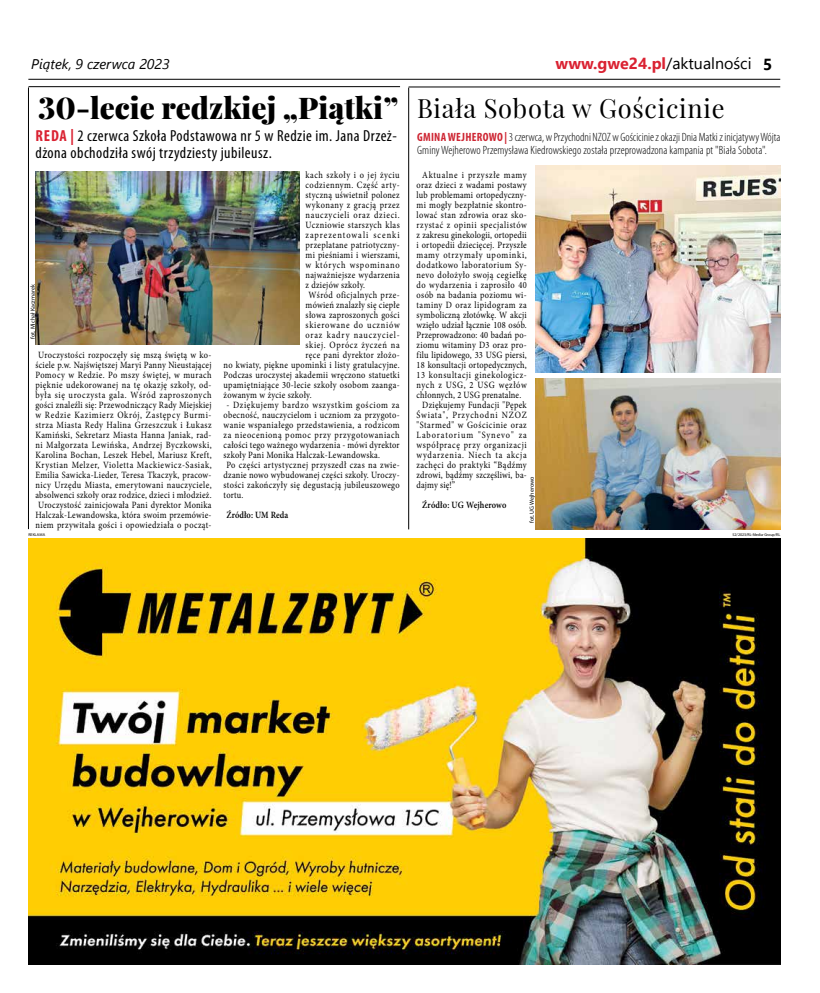
<style>
.page{position:relative;width:820px;height:993px;background:#fff}
.page>*{position:absolute;margin:0;border:0;box-sizing:border-box;transform-origin:0 0}
.t1{font:900 30px "Playfair Display";color:#000}
.t2{font:26px "Playfair Display";letter-spacing:.03em;color:#000}
.t3{font:condensed 16px/17px "Myriad Pro";letter-spacing:.03em;color:#000}
.t4{font:700 16px "Segoe UI";color:#da2232}
.t5{font:italic 14px "Segoe UI";color:#000}
.t6{font:300 condensed 12px/13px "Myriad Pro";letter-spacing:.005em;color:#000}
.t7{font:9.6px/10px "Minion Pro";letter-spacing:.04em;color:#000;text-align:justify;scale:.87 1}
.t8{font:9.6px "Minion Pro";letter-spacing:.02em;color:#000;scale:.87 1}
.t9{font:9.6px "Minion Pro";letter-spacing:.015em;color:#000;scale:.87 1}
.t10{font:9.6px "Minion Pro";letter-spacing:.065em;color:#000;scale:.87 1}
.t11{font:9.6px "Minion Pro";letter-spacing:.085em;color:#000;scale:.87 1}
.t12{font:9.6px "Minion Pro";letter-spacing:.08em;color:#000;scale:.87 1}
.t13{font:9.6px "Minion Pro";letter-spacing:.07em;color:#000;scale:.87 1}
.t14{font:9.6px "Minion Pro";letter-spacing:.075em;color:#000;scale:.87 1}
.t15{font:600 9.6px "Minion Pro";letter-spacing:.015em;color:#000;scale:.87 1}
.t16{font:9.6px "Minion Pro";letter-spacing:.09em;color:#000;scale:.87 1}
.t17{font:9.6px "Minion Pro";letter-spacing:.105em;color:#000;scale:.87 1}
.t18{font:9.6px "Minion Pro";letter-spacing:.12em;color:#000;scale:.87 1}
.t19{font:9.6px "Minion Pro";letter-spacing:.095em;color:#000;scale:.87 1}
.t20{font:6px "Myriad Pro";color:#000}
.t21{font:4px "Myriad Pro";color:#000}
.t22{font:4px "Myriad Pro";letter-spacing:.02em;color:#000}
.s1{font-weight:400;color:#000}
.s2{color:#000}
.s3{font-weight:700;color:#da2232}
.s4{font-weight:700;color:#ce2633}
</style>
<div class="page">
<hr style="left:28px;top:79px;width:752px;height:1px;background:#000">
<img style="left:28px;top:538px;width:752px;height:426px">
<hr style="left:408px;top:87px;width:372px;height:1px;background:#000">
<hr style="left:408px;top:88px;width:1px;height:441px;background:#000">
<img style="left:535px;top:166px;width:245px;height:206px">
<img style="left:535px;top:378px;width:245px;height:151px">
<hr style="left:28px;top:86px;width:372px;height:1px;background:#000">
<hr style="left:28px;top:87px;width:1px;height:442px;background:#000">
<img style="left:35px;top:171px;width:264px;height:173px">
<h3 class="t5" style="left:31px;top:51px;width:140px">Piątek, 9 czerwca 2023</h3>
<h3 class="t4" style="left:555px;top:49px;width:218px">www.gwe24.pl<span class="s1">/aktualności</span> <span class="s2">5</span></h3>
<h1 class="t1" style="left:38px;top:88px;width:361px">30-lecie redzkiej „Piątki”</h1>
<h3 class="t3" style="left:35px;top:127px;width:363px"><span class="s3">REDA |</span> 2 czerwca Szkoła Podstawowa nr 5 w Redzie im. Jana Drzeż&shy;dżona obchodziła swój trzydziesty jubileusz.</h3>
<p class="t20" style="left:29px;top:339px;width:56px;rotate:-90deg">fot. Michał Kaczmarek</p>
<p class="t7" style="left:35px;top:350px;width:204px">Uroczystości rozpoczęły się mszą świętą w ko&shy;ściele p.w. Najświętszej Maryi Panny Nieustającej Pomocy w Redzie. Po mszy świętej, w murach pięknie udekorowanej na tę okazję szkoły, od&shy;była się uroczysta gala. Wśród zaproszonych gości znaleźli się: Przewodniczący Rady Miejskiej w Redzie Kazimierz Okrój, Zastępcy Burmi&shy;strza Miasta Redy Halina Grzeszczuk i Łukasz Kamiński, Sekretarz Miasta Hanna Janiak, rad&shy;ni Małgorzata Lewińska, Andrzej Byczkowski, Karolina Bochan, Leszek Hebel, Mariusz Kreft, Krystian Melzer, Violetta Mackiewicz-Sasiak, Emilia Sawicka-Lieder, Teresa Tkaczyk, pracow&shy;nicy Urzędu Miasta, emerytowani nauczyciele, absolwenci szkoły oraz rodzice, dzieci i młodzież.<br>Uroczystość zainicjowała Pani dyrektor Monika Halczak-Lewandowska, która swoim przemówie&shy;niem przywitała gości i opowiedziała o począt-</p>
<p class="t10" style="left:305px;top:168px;width:110px">kach szkoły i o jej życiu</p>
<p class="t7" style="left:305px;top:180px;width:110px">codziennym. Część arty-</p>
<p class="t7" style="left:305px;top:190px;width:110px">styczną uświetnił polonez</p>
<p class="t7" style="left:305px;top:200px;width:110px">wykonany z gracją przez</p>
<p class="t11" style="left:305px;top:208px;width:110px">nauczycieli oraz dzieci.</p>
<p class="t7" style="left:305px;top:220px;width:110px">Uczniowie starszych klas</p>
<p class="t18" style="left:305px;top:228px;width:110px">zaprezentowali scenki</p>
<p class="t7" style="left:305px;top:240px;width:110px">przeplatane patriotyczny-</p>
<p class="t7" style="left:305px;top:250px;width:110px">mi pieśniami i wierszami,</p>
<p class="t12" style="left:305px;top:258px;width:110px">w których wspominano</p>
<p class="t7" style="left:305px;top:270px;width:110px">najważniejsze wydarzenia</p>
<p class="t7" style="left:305px;top:280px;width:70px">z dziejów szkoły.</p>
<p class="t7" style="left:308px;top:290px;width:106px">Wśród oficjalnych prze-</p>
<p class="t7" style="left:305px;top:300px;width:110px">mówień znalazły się ciepłe</p>
<p class="t7" style="left:305px;top:310px;width:110px">słowa zaproszonych gości</p>
<p class="t11" style="left:305px;top:318px;width:110px">skierowane do uczniów</p>
<p class="t19" style="left:305px;top:328px;width:110px">oraz kadry nauczyciel-</p>
<p class="t14" style="left:305px;top:338px;width:110px">skiej. Oprócz życzeń na</p>
<p class="t7" style="left:305px;top:350px;width:110px">ręce pani dyrektor złożo-</p>
<p class="t7" style="left:223px;top:360px;width:204px">no kwiaty, piękne upominki i listy gratulacyjne.</p>
<p class="t7" style="left:223px;top:370px;width:204px">Podczas uroczystej akademii wręczono statuetki</p>
<p class="t7" style="left:223px;top:380px;width:204px">upamiętniające 30-lecie szkoły osobom zaanga-</p>
<p class="t7" style="left:223px;top:390px;width:103px">żowanym w życie szkoły.</p>
<p class="t7" style="left:223px;top:400px;width:204px;text-align:left">- Dziękujemy bardzo wszystkim gościom za obecność, nauczycielom i uczniom za przygoto&shy;wanie wspaniałego przedstawienia, a rodzicom za nieocenioną pomoc przy przygotowaniach całości tego ważnego wydarzenia - mówi dyrektor szkoły Pani Monika Halczak-Lewandowska.<br>Po części artystycznej przyszedł czas na zwie&shy;dzanie nowo wybudowanej części szkoły. Uroczy&shy;stości zakończyły się degustacją jubileuszowego tortu.</p>
<p class="t15" style="left:226px;top:508px;width:73px">Źródło: UM Reda</p>
<h2 class="t2" style="left:417px;top:92px;width:309px">Biała Sobota w Gościcinie</h2>
<p class="t6" style="left:417px;top:131px;width:364px"><span class="s4">GMINA WEJHEROWO |</span>3 czerwca, w Przychodni NZOZ w Gościcinie z okazji Dnia Matki z inicjatywy Wójta<br>Gminy Wejherowo Przemysława Kiedrowskiego została przeprowadzona kampania pt "Biała Sobota".</p>
<p class="t12" style="left:422px;top:168px;width:122px">Aktualne i przyszłe mamy</p>
<p class="t7" style="left:416px;top:180px;width:128px">oraz dzieci z wadami postawy</p>
<p class="t9" style="left:416px;top:188px;width:128px">lub problemami ortopedyczny-</p>
<p class="t7" style="left:416px;top:200px;width:128px">mi mogły bezpłatnie skontro-</p>
<p class="t7" style="left:416px;top:210px;width:128px">lować stan zdrowia oraz sko-</p>
<p class="t10" style="left:416px;top:218px;width:128px">rzystać z opinii specjalistów</p>
<p class="t8" style="left:416px;top:228px;width:128px">z zakresu ginekologii, ortopedii</p>
<p class="t7" style="left:416px;top:240px;width:128px">i ortopedii dziecięcej. Przyszłe</p>
<p class="t12" style="left:416px;top:248px;width:128px">mamy otrzymały upominki,</p>
<p class="t7" style="left:416px;top:260px;width:128px">dodatkowo laboratorium Sy-</p>
<p class="t7" style="left:416px;top:270px;width:128px">nevo dołożyło swoją cegiełkę</p>
<p class="t7" style="left:416px;top:280px;width:128px">do wydarzenia i zaprosiło 40</p>
<p class="t7" style="left:416px;top:290px;width:128px">osób na badania poziomu wi-</p>
<p class="t7" style="left:416px;top:300px;width:128px">taminy D oraz lipidogram za</p>
<p class="t8" style="left:416px;top:308px;width:128px">symboliczną złotówkę. W akcji</p>
<p class="t8" style="left:416px;top:318px;width:128px">wzięło udział łącznie 108 osób.</p>
<p class="t8" style="left:416px;top:328px;width:128px">Przeprowadzono: 4️0 badań po-</p>
<p class="t7" style="left:416px;top:340px;width:128px">ziomu witaminy D3 oraz pro-</p>
<p class="t7" style="left:416px;top:350px;width:128px">filu lipidowego, 33 USG piersi,</p>
<p class="t9" style="left:416px;top:358px;width:128px">18 konsultacji ortopedycznych,</p>
<p class="t13" style="left:416px;top:368px;width:128px">13 konsultacji ginekologicz-</p>
<p class="t14" style="left:416px;top:378px;width:128px">nych z USG, 2 USG węzłów</p>
<p class="t9" style="left:416px;top:388px;width:122px">chłonnych, 2 USG prenatalne.</p>
<p class="t7" style="left:422px;top:400px;width:122px">Dziękujemy Fundacji "Pępek</p>
<p class="t16" style="left:416px;top:408px;width:128px">Świata", Przychodni NZOZ</p>
<p class="t10" style="left:416px;top:418px;width:128px">"Starmed" w Gościcinie oraz</p>
<p class="t17" style="left:416px;top:428px;width:128px">Laboratorium "Synevo" za</p>
<p class="t13" style="left:416px;top:438px;width:128px">współpracę przy organizacji</p>
<p class="t11" style="left:416px;top:448px;width:128px">wydarzenia. Niech ta akcja</p>
<p class="t7" style="left:416px;top:460px;width:128px">zachęci do praktyki “Bądźmy</p>
<p class="t7" style="left:416px;top:470px;width:128px">zdrowi, bądźmy szczęśliwi, ba-</p>
<p class="t8" style="left:416px;top:478px;width:46px">dajmy się!”</p>
<p class="t15" style="left:422px;top:498px;width:98px">Źródło: UG Wejherowo</p>
<p class="t20" style="left:528px;top:523px;width:48px;rotate:-90deg">fot. UG Wejherowo</p>
<p class="t22" style="left:28px;top:532px;width:18px">REKLAMA</p>
<p class="t21" style="left:732px;top:532px;width:49px">52/2023/RL-Media-Group/RL</p>
</div>
